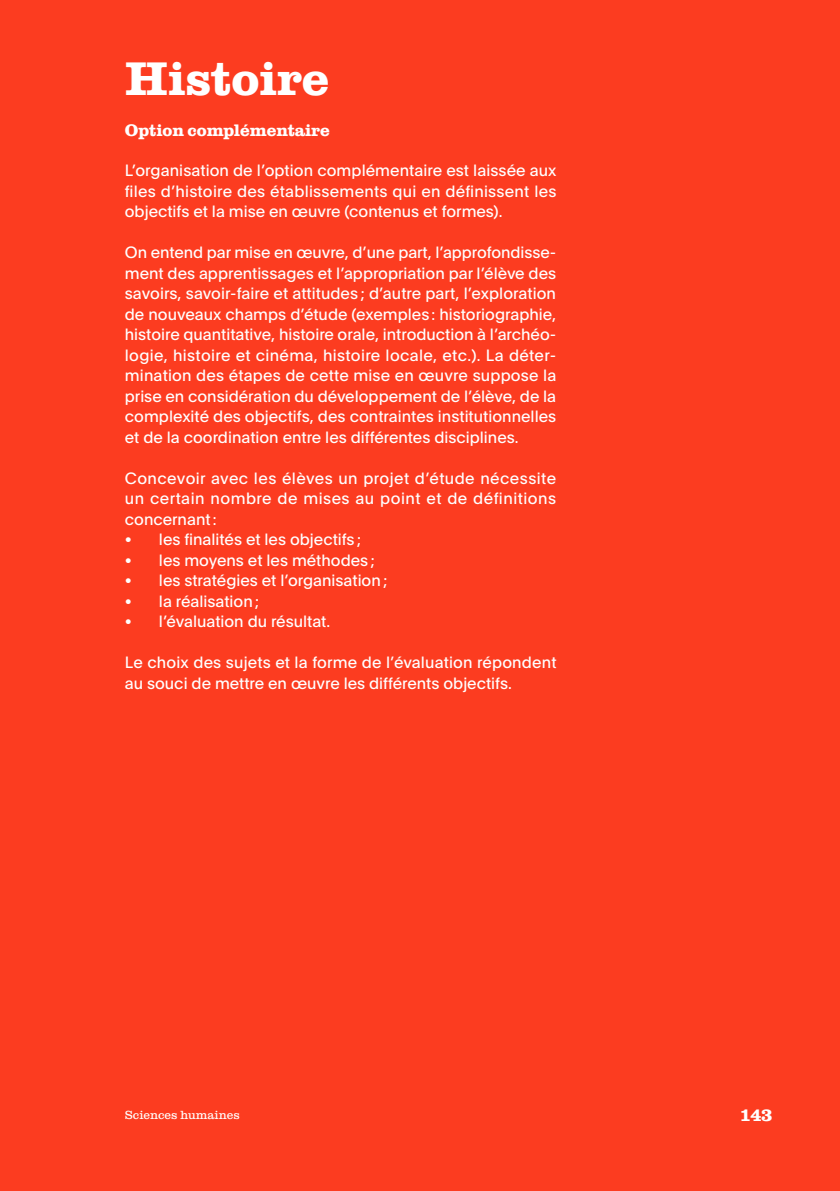
<style>
.page{position:relative;width:840px;height:1191px;background:#fff}
.page>*{position:absolute;margin:0;border:0;box-sizing:border-box;transform-origin:0 0}
.t1{font:700 48px "Clarendon Graphic";color:#fff}
.t2{font:700 17px "Clarendon Graphic";color:#fff}
.t3{font:16px/20.4px "Plain";color:#fff;text-align:justify}
.t4{font:12px "Clarendon Graphic";color:#fff}
</style>
<div class="page">
<div style="left:0;top:0;width:839px;height:1191px;background:#fc3c20"></div>
<h1 class="t1" style="left:125px;top:45px;width:206px">Histoire</h1>
<p class="t2" style="left:125px;top:118px;width:206px">Option complémentaire</p>
<p class="t3" style="left:125px;top:159px;width:433px">L’organisation de l’option complémentaire est laissée aux files d’histoire des établissements qui en définissent les objectifs et la mise en œuvre (contenus et formes).</p>
<p class="t3" style="left:125px;top:241px;width:433px">On entend par mise en œuvre, d’une part, l’approfondisse&shy;ment des apprentissages et l’appropriation par l’élève des savoirs, savoir-faire et attitudes ; d’autre part, l’exploration de nouveaux champs d’étude (exemples : historiographie, histoire quantitative, histoire orale, introduction à l’archéo&shy;logie, histoire et cinéma, histoire locale, etc.). La déter&shy;mination des étapes de cette mise en œuvre suppose la prise en considération du développement de l’élève, de la complexité des objectifs, des contraintes institutionnelles et de la coordination entre les différentes disciplines.</p>
<p class="t3" style="left:125px;top:467px;width:432px">Concevoir avec les élèves un projet d’étude nécessite un certain nombre de mises au point et de définitions concernant :</p>
<p class="t3" style="left:125px;top:528px;width:238px">• les finalités et les objectifs ;</p>
<p class="t3" style="left:125px;top:549px;width:251px">• les moyens et les méthodes ;</p>
<p class="t3" style="left:125px;top:569px;width:264px">• les stratégies et l’organisation ;</p>
<p class="t3" style="left:125px;top:590px;width:136px">• la réalisation ;</p>
<p class="t3" style="left:125px;top:610px;width:207px">• l’évaluation du résultat.</p>
<p class="t3" style="left:125px;top:651px;width:433px">Le choix des sujets et la forme de l’évaluation répondent au souci de mettre en œuvre les différents objectifs.</p>
<p class="t4" style="left:125px;top:1106px;width:116px">Sciences humaines</p>
<p class="t2" style="left:739px;top:1103px;width:33px">143</p>
</div>
